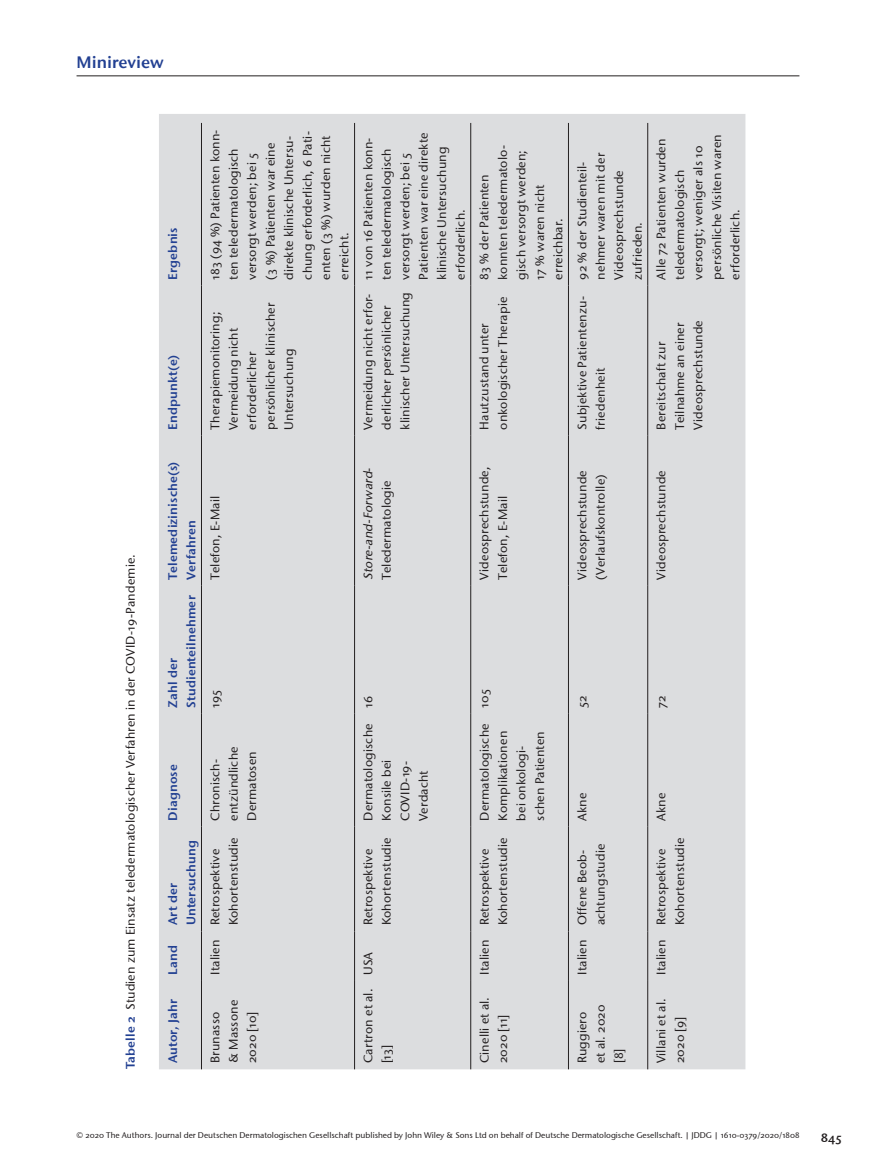
<style>
.page{position:relative;width:893px;height:1174px;background:#fff}
.page>*{position:absolute;margin:0;border:0;box-sizing:border-box;transform-origin:0 0}
.t1{font:16.5px "Stone Sans ITC Semi";color:#224092}
.t2{font:12.45px/18.5px "Stone Sans OSITCTT Medium";letter-spacing:.015em;color:#231f20}
.t3{font:12.45px/18.5px "Stone Sans Sem OSITCTT Semi";letter-spacing:.01em;color:#224092}
.t4{font:italic 12.45px/18.5px "Stone Sans OSITCTT Medium";color:#231f20}
.t5{font:12.45px "Stone Sans Sem OSITCTT Semi";color:#231f20}
.t6{font:8.25px "Stone Sans OSITCTT Medium";color:#231f20}
.s1{font-family:"Stone Sans Sem OSITCTT Semi";color:#224092}
.s2{font-style:normal}
</style>
<div class="page">
<hr style="left:77px;top:76px;width:722px;height:1px;background:#231f20">
<div style="left:159px;top:114px;width:586px;height:955px;background:#dcdddf"></div>
<hr style="left:201px;top:981px;width:1px;height:88px;background:#231f20">
<hr style="left:201px;top:931px;width:1px;height:50px;background:#231f20">
<hr style="left:201px;top:826px;width:1px;height:105px;background:#231f20">
<hr style="left:201px;top:714px;width:1px;height:112px;background:#231f20">
<hr style="left:201px;top:586px;width:1px;height:128px;background:#231f20">
<hr style="left:201px;top:436px;width:1px;height:150px;background:#231f20">
<hr style="left:201px;top:286px;width:1px;height:150px;background:#231f20">
<hr style="left:201px;top:123px;width:1px;height:163px;background:#231f20">
<hr style="left:354px;top:981px;width:1px;height:88px;background:#231f20">
<hr style="left:354px;top:931px;width:1px;height:50px;background:#231f20">
<hr style="left:354px;top:826px;width:1px;height:105px;background:#231f20">
<hr style="left:354px;top:714px;width:1px;height:112px;background:#231f20">
<hr style="left:354px;top:586px;width:1px;height:128px;background:#231f20">
<hr style="left:354px;top:436px;width:1px;height:150px;background:#231f20">
<hr style="left:354px;top:286px;width:1px;height:150px;background:#231f20">
<hr style="left:354px;top:123px;width:1px;height:163px;background:#231f20">
<hr style="left:470px;top:981px;width:1px;height:88px;background:#231f20">
<hr style="left:470px;top:931px;width:1px;height:50px;background:#231f20">
<hr style="left:470px;top:826px;width:1px;height:105px;background:#231f20">
<hr style="left:470px;top:714px;width:1px;height:112px;background:#231f20">
<hr style="left:470px;top:586px;width:1px;height:128px;background:#231f20">
<hr style="left:470px;top:436px;width:1px;height:150px;background:#231f20">
<hr style="left:470px;top:286px;width:1px;height:150px;background:#231f20">
<hr style="left:470px;top:123px;width:1px;height:163px;background:#231f20">
<hr style="left:568px;top:981px;width:1px;height:88px;background:#231f20">
<hr style="left:568px;top:931px;width:1px;height:50px;background:#231f20">
<hr style="left:568px;top:826px;width:1px;height:105px;background:#231f20">
<hr style="left:568px;top:714px;width:1px;height:112px;background:#231f20">
<hr style="left:568px;top:586px;width:1px;height:128px;background:#231f20">
<hr style="left:568px;top:436px;width:1px;height:150px;background:#231f20">
<hr style="left:568px;top:286px;width:1px;height:150px;background:#231f20">
<hr style="left:568px;top:123px;width:1px;height:163px;background:#231f20">
<hr style="left:647px;top:981px;width:1px;height:88px;background:#231f20">
<hr style="left:647px;top:931px;width:1px;height:50px;background:#231f20">
<hr style="left:647px;top:826px;width:1px;height:105px;background:#231f20">
<hr style="left:647px;top:714px;width:1px;height:112px;background:#231f20">
<hr style="left:647px;top:586px;width:1px;height:128px;background:#231f20">
<hr style="left:647px;top:436px;width:1px;height:150px;background:#231f20">
<hr style="left:647px;top:286px;width:1px;height:150px;background:#231f20">
<hr style="left:647px;top:123px;width:1px;height:163px;background:#231f20">
<h1 class="t1" style="left:77px;top:52px;width:89px">Minireview</h1>
<p class="t2" style="left:121px;top:1069px;width:517px;rotate:-90deg"><span class="s1">Tabelle 2</span> Studien zum Einsatz teledermatologischer Verfahren in der COVID-19-Pandemie.</p>
<p class="t3" style="left:163px;top:280px;width:54px;rotate:-90deg">Ergebnis</p>
<p class="t3" style="left:163px;top:430px;width:76px;rotate:-90deg">Endpunkt(e)</p>
<p class="t3" style="left:163px;top:580px;width:120px;rotate:-90deg">Telemedizinische(s)<br>Verfahren</p>
<p class="t3" style="left:163px;top:708px;width:114px;rotate:-90deg">Zahl der<br>Studienteilnehmer</p>
<p class="t2" style="left:206px;top:280px;width:151px;rotate:-90deg">183 (94 %) Patienten konn&shy;ten teledermatologisch versorgt werden; bei 5<br>(3 %) Patienten war eine direkte klinische Untersu&shy;chung erforderlich, 6 Pati&shy;enten (3 %) wurden nicht erreicht.</p>
<p class="t2" style="left:206px;top:430px;width:129px;rotate:-90deg">Therapiemonitoring;<br>Vermeidung nicht erforderlicher persönlicher klinischer<br>Untersuchung</p>
<p class="t2" style="left:206px;top:580px;width:85px;rotate:-90deg">Telefon, E-Mail</p>
<p class="t2" style="left:206px;top:708px;width:20px;rotate:-90deg">195</p>
<p class="t3" style="left:163px;top:820px;width:58px;rotate:-90deg">Diagnose</p>
<p class="t3" style="left:163px;top:925px;width:87px;rotate:-90deg">Art der<br>Untersuchung</p>
<p class="t3" style="left:163px;top:975px;width:31px;rotate:-90deg">Land</p>
<p class="t3" style="left:163px;top:1063px;width:66px;rotate:-90deg">Autor, Jahr</p>
<p class="t2" style="left:206px;top:820px;width:76px;rotate:-90deg">Chronisch&shy;entzündliche<br>Dermatosen</p>
<p class="t2" style="left:206px;top:925px;width:89px;text-indent:-50px;rotate:-90deg">Italien Retrospektive<br>Kohortenstudie</p>
<p class="t2" style="left:206px;top:1063px;width:65px;rotate:-90deg">Brunasso &amp; Massone<br>2020 [10]</p>
<p class="t2" style="left:359px;top:280px;width:149px;rotate:-90deg">11 von 16 Patienten konn&shy;ten teledermatologisch versorgt werden; bei 5<br>Patienten war eine direkte klinische Untersuchung erforderlich.</p>
<p class="t2" style="left:359px;top:430px;width:139px;rotate:-90deg">Vermeidung nicht erfor&shy;derlicher persönlicher klinischer Untersuchung</p>
<p class="t2" style="left:475px;top:280px;width:136px;rotate:-90deg">83 % der Patienten konnten teledermatolo&shy;gisch versorgt werden;<br>17 % waren nicht erreichbar.</p>
<p class="t2" style="left:475px;top:430px;width:134px;rotate:-90deg">Hautzustand unter onkologischer Therapie</p>
<p class="t2" style="left:573px;top:280px;width:128px;rotate:-90deg">92 % der Studienteil&shy;nehmer waren mit der<br>Videosprechstunde zufrieden.</p>
<p class="t2" style="left:573px;top:430px;width:135px;rotate:-90deg">Subjektive Patientenzu&shy;friedenheit</p>
<p class="t4" style="left:359px;top:580px;width:114px;rotate:-90deg">Store-and-Forward<span class="s2">-<br>Teledermatologie</span></p>
<p class="t2" style="left:475px;top:580px;width:115px;rotate:-90deg">Videosprechstunde,<br>Telefon, E-Mail</p>
<p class="t2" style="left:573px;top:580px;width:111px;rotate:-90deg">Videosprechstunde (Verlaufskontrolle)</p>
<p class="t2" style="left:359px;top:708px;width:14px;rotate:-90deg">16</p>
<p class="t2" style="left:359px;top:820px;width:98px;rotate:-90deg">Dermatologische<br>Konsile bei<br>COVID-19-<br>Verdacht</p>
<p class="t2" style="left:359px;top:925px;width:89px;rotate:-90deg">Retrospektive<br>Kohortenstudie</p>
<p class="t2" style="left:359px;top:975px;width:25px;rotate:-90deg">USA</p>
<p class="t2" style="left:359px;top:1063px;width:76px;rotate:-90deg">Cartron et al. [13]</p>
<p class="t2" style="left:475px;top:708px;width:20px;rotate:-90deg">105</p>
<p class="t2" style="left:475px;top:820px;width:98px;rotate:-90deg">Dermatologische<br>Komplikationen bei onkologi&shy;schen Patienten</p>
<p class="t2" style="left:475px;top:925px;width:89px;text-indent:-50px;rotate:-90deg">Italien Retrospektive<br>Kohortenstudie</p>
<p class="t2" style="left:475px;top:1063px;width:68px;rotate:-90deg">Cinelli et al.<br>2020 [11]</p>
<p class="t2" style="left:573px;top:708px;width:14px;rotate:-90deg">52</p>
<p class="t2" style="left:573px;top:820px;width:30px;rotate:-90deg">Akne</p>
<p class="t2" style="left:573px;top:925px;width:83px;text-indent:-49px;rotate:-90deg">Italien Offene Beob&shy;achtungstudie</p>
<p class="t2" style="left:573px;top:1063px;width:60px;rotate:-90deg">Ruggiero et al. 2020 [8]</p>
<p class="t2" style="left:652px;top:280px;width:147px;rotate:-90deg">Alle 72 Patienten wurden teledermatologisch versorgt; weniger als 10 persönliche Visiten waren erforderlich.</p>
<p class="t2" style="left:652px;top:430px;width:111px;rotate:-90deg">Bereitschaft zur<br>Teilnahme an einer<br>Videosprechstunde</p>
<p class="t2" style="left:652px;top:580px;width:111px;rotate:-90deg">Videosprechstunde</p>
<p class="t2" style="left:652px;top:708px;width:14px;rotate:-90deg">72</p>
<p class="t2" style="left:652px;top:820px;width:30px;rotate:-90deg">Akne</p>
<p class="t2" style="left:652px;top:925px;width:89px;text-indent:-50px;rotate:-90deg">Italien Retrospektive<br>Kohortenstudie</p>
<p class="t2" style="left:652px;top:1063px;width:66px;rotate:-90deg">Villani et al.<br>2020 [9]</p>
<p class="t6" style="left:77px;top:1130px;width:724px">© 2020 The Authors. Journal der Deutschen Dermatologischen Gesellschaft published by John Wiley &amp; Sons Ltd on behalf of Deutsche Dermatologische Gesellschaft. | JDDG | 1610-0379/2020/1808</p>
<p class="t5" style="left:821px;top:1130px;width:23px">845</p>
</div>
